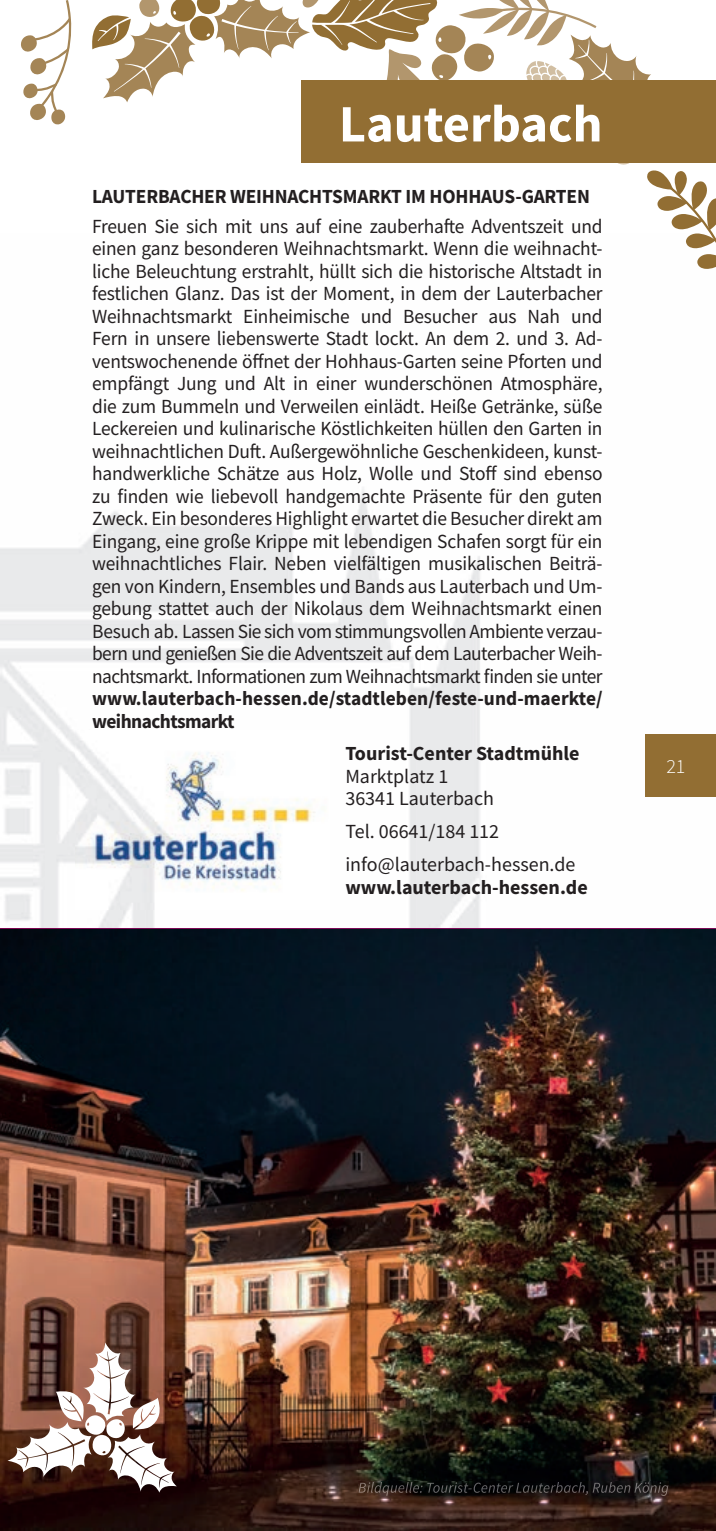
<style>
.page{position:relative;width:716px;height:1531px;background:#fff}
.page>*{position:absolute;margin:0;border:0;box-sizing:border-box;transform-origin:0 0}
.t1{font:700 52.5px "Source Sans Pro";color:#fff}
.t2{font:20px/22.5px "Source Sans Pro";letter-spacing:-.015em;color:#231f20}
.t3{font:700 20px/22.5px "Source Sans Pro";letter-spacing:-.01em;color:#231f20}
.t4{font:300 20px "Source Sans Pro";color:#fff}
</style>
<div class="page">
<img style="left:408px;top:751px;width:73px;height:177px">
<img style="left:0;top:928px;width:716px;height:603px">
<svg style="left:8px;top:1342px;width:169px;height:150px"></svg>
<svg style="left:21px;top:0;width:51px;height:125px"></svg>
<svg style="left:92px;top:0;width:624px;height:269px"></svg>
<div style="left:645px;top:734px;width:71px;height:63px;background:#926e33"></div>
<img style="left:75px;top:730px;width:240px;height:179px">
<div style="left:301px;top:81px;width:415px;height:82px;background:#926e33"></div>
<img style="left:358px;top:1482px;width:310px;height:14px">
<h1 class="t1" style="left:339px;top:88px;width:265px">Lauterbach</h1>
<p class="t3" style="left:92px;top:185px;width:499px">LAUTERBACHER WEIHNACHTSMARKT IM HOHHAUS-GARTEN</p>
<p class="t2" style="left:92px;top:215px;width:512px;text-align:justify">Freuen Sie sich mit uns auf eine zauberhafte Adventszeit und einen ganz besonderen Weihnachtsmarkt. Wenn die weihnacht&shy;liche Beleuchtung erstrahlt, hüllt sich die historische Altstadt in festlichen Glanz. Das ist der Moment, in dem der Lauterbacher Weihnachtsmarkt Einheimische und Besucher aus Nah und Fern in unsere liebenswerte Stadt lockt. An dem 2. und 3. Ad&shy;ventswochenende öffnet der Hohhaus-Garten seine Pforten und empfängt Jung und Alt in einer wunderschönen Atmosphäre, die zum Bummeln und Verweilen einlädt. Heiße Getränke, süße Leckereien und kulinarische Köstlichkeiten hüllen den Garten in weihnachtlichen Duft. Außergewöhnliche Geschenkideen, kunst&shy;handwerkliche Schätze aus Holz, Wolle und Stoff sind ebenso zu finden wie liebevoll handgemachte Präsente für den guten Zweck. Ein besonderes Highlight erwartet die Besucher direkt am Eingang, eine große Krippe mit lebendigen Schafen sorgt für ein weihnachtliches Flair. Neben vielfältigen musikalischen Beiträ&shy;gen von Kindern, Ensembles und Bands aus Lauterbach und Um&shy;gebung stattet auch der Nikolaus dem Weihnachtsmarkt einen Besuch ab. Lassen Sie sich vom stimmungsvollen Ambiente verzau&shy;bern und genießen Sie die Adventszeit auf dem Lauterbacher Weih&shy;nachtsmarkt. Informationen zum Weihnachtsmarkt finden sie unter</p>
<p class="t3" style="left:92px;top:687px;width:512px">www.lauterbach-hessen.de/stadtleben/feste-und-maerkte/ weihnachtsmarkt</p>
<p class="t3" style="left:345px;top:742px;width:236px">Tourist-Center Stadtmühle</p>
<p class="t2" style="left:345px;top:765px;width:150px">Marktplatz 1<br>36341 Lauterbach</p>
<p class="t2" style="left:345px;top:815px;width:231px;line-height:33.2px">Tel. 06641/184 112 info@lauterbach-hessen.de</p>
<p class="t3" style="left:345px;top:876px;width:244px">www.lauterbach-hessen.de</p>
<p class="t4" style="left:666px;top:754px;width:21px">21</p>
</div>
